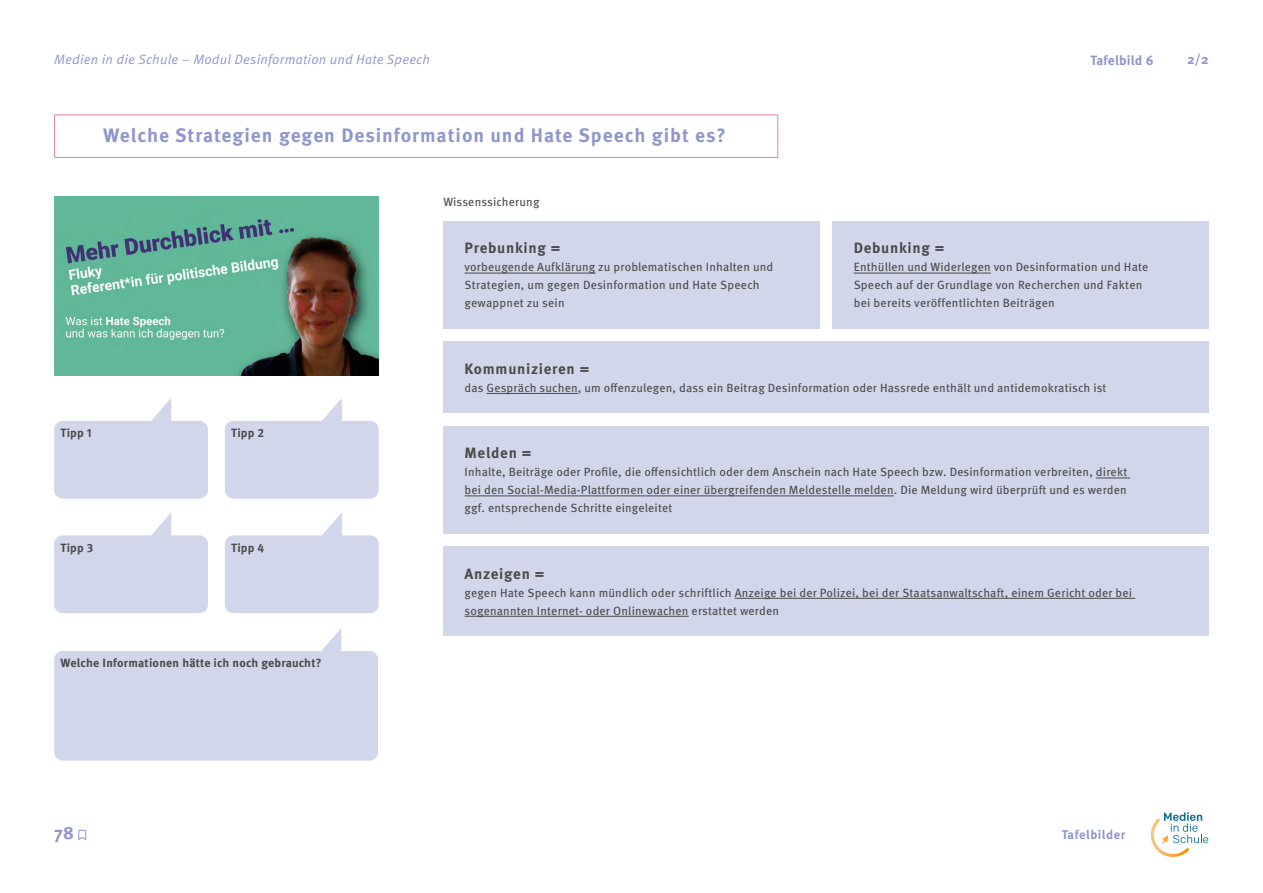
<style>
.page{position:relative;width:1263px;height:893px;background:#fff}
.page>*{position:absolute;margin:0;border:0;box-sizing:border-box;transform-origin:0 0}
.t1{font:700 19.5px "Meta Pro";letter-spacing:.05em;color:#8f96cc}
.t2{font:700 18px "Meta Pro";color:#8f96cc}
.t3{font:700 15px "Meta Pro";letter-spacing:.045em;color:#4a4a49}
.t4{font:italic 13.5px "Meta Pro";letter-spacing:.015em;color:#8f96cc}
.t5{font:700 13.5px "Meta Pro";letter-spacing:.01em;color:#8f96cc}
.t6{font:700 12.75px "Meta Pro";letter-spacing:.035em;color:#8f96cc}
.t7{font:12px/18px "Meta Pro";letter-spacing:.015em;color:#4a4a49}
.t8{font:700 12px "Meta Pro";letter-spacing:.015em;color:#4a4a49}
</style>
<div class="page">
<svg style="left:1151px;top:812px;width:57px;height:45px"></svg>
<hr style="left:54px;top:114px;width:724px;height:1px;background:#e38294">
<hr style="left:54px;top:115px;width:1px;height:42px;background:#e38294">
<hr style="left:777px;top:115px;width:1px;height:42px;background:#e38294">
<hr style="left:54px;top:157px;width:724px;height:1px;background:#e38294">
<img style="left:54px;top:197px;width:325px;height:179px">
<div style="left:443px;top:221px;width:377px;height:107px;background:#d1d6eb"></div>
<hr style="left:465px;top:273px;width:130px;height:1px;background:#4a4a49">
<div style="left:832px;top:221px;width:377px;height:107px;background:#d1d6eb"></div>
<hr style="left:854px;top:273px;width:137px;height:1px;background:#4a4a49">
<div style="left:443px;top:341px;width:766px;height:72px;background:#d1d6eb"></div>
<hr style="left:486px;top:393px;width:92px;height:1px;background:#4a4a49">
<div style="left:443px;top:426px;width:766px;height:107px;background:#d1d6eb"></div>
<hr style="left:1096px;top:478px;width:34px;height:1px;background:#4a4a49">
<hr style="left:465px;top:496px;width:429px;height:1px;background:#4a4a49">
<div style="left:443px;top:546px;width:766px;height:90px;background:#d1d6eb"></div>
<hr style="left:735px;top:598px;width:400px;height:1px;background:#4a4a49">
<hr style="left:465px;top:616px;width:224px;height:1px;background:#4a4a49">
<svg style="left:54px;top:398px;width:154px;height:101px"></svg>
<svg style="left:54px;top:513px;width:154px;height:100px"></svg>
<svg style="left:54px;top:628px;width:324px;height:133px"></svg>
<svg style="left:225px;top:398px;width:154px;height:101px"></svg>
<svg style="left:225px;top:513px;width:154px;height:100px"></svg>
<p class="t4" style="left:54px;top:51px;width:377px">Medien in die Schule – Modul Desinformation und Hate Speech</p>
<h1 class="t1" style="left:103px;top:123px;width:624px">Welche Strategien gegen Desinformation und Hate Speech gibt es?</h1>
<p class="t7" style="left:443px;top:193px;width:98px">Wissenssicherung</p>
<p class="t3" style="left:465px;top:239px;width:97px">Prebunking =</p>
<p class="t7" style="left:465px;top:259px;width:310px">vorbeugende Aufklärung zu problematischen Inhalten und<br>Strategien, um gegen Desinformation und Hate Speech gewappnet zu sein</p>
<p class="t5" style="left:1090px;top:51px;width:65px">Tafelbild 6</p>
<p class="t5" style="left:1187px;top:51px;width:23px">2/2</p>
<p class="t3" style="left:854px;top:239px;width:92px">Debunking =</p>
<p class="t7" style="left:854px;top:259px;width:296px">Enthüllen und Widerlegen von Desinformation und Hate<br>Speech auf der Grundlage von Recherchen und Fakten bei bereits veröffentlichten Beiträgen</p>
<p class="t8" style="left:61px;top:425px;width:33px">Tipp 1</p>
<p class="t8" style="left:61px;top:540px;width:34px">Tipp 3</p>
<p class="t8" style="left:231px;top:425px;width:35px">Tipp 2</p>
<p class="t8" style="left:231px;top:540px;width:35px">Tipp 4</p>
<p class="t8" style="left:61px;top:656px;width:262px">Welche Informationen hätte ich noch gebraucht?</p>
<p class="t3" style="left:465px;top:359px;width:126px">Kommunizieren =</p>
<p class="t7" style="left:465px;top:379px;width:643px">das Gespräch suchen, um offenzulegen, dass ein Beitrag Desinformation oder Hassrede enthält und antidemokratisch ist</p>
<p class="t3" style="left:465px;top:444px;width:68px">Melden =</p>
<p class="t7" style="left:465px;top:463px;width:664px;text-align:justify">Inhalte, Beiträge oder Profile, die offensichtlich oder dem Anschein nach Hate Speech bzw. Desinformation verbreiten, direkt bei den Social-Media-Plattformen oder einer übergreifenden Meldestelle melden. Die Meldung wird überprüft und es werden ggf. entsprechende Schritte eingeleitet</p>
<p class="t3" style="left:465px;top:564px;width:81px">Anzeigen =</p>
<p class="t7" style="left:465px;top:584px;width:669px">gegen Hate Speech kann mündlich oder schriftlich Anzeige bei der Polizei, bei der Staatsanwaltschaft, einem Gericht oder bei sogenannten Internet- oder Onlinewachen erstattet werden</p>
<h2 class="t2" style="left:54px;top:821px;width:21px">78</h2>
<p class="t6" style="left:1062px;top:826px;width:65px">Tafelbilder</p>
</div>
